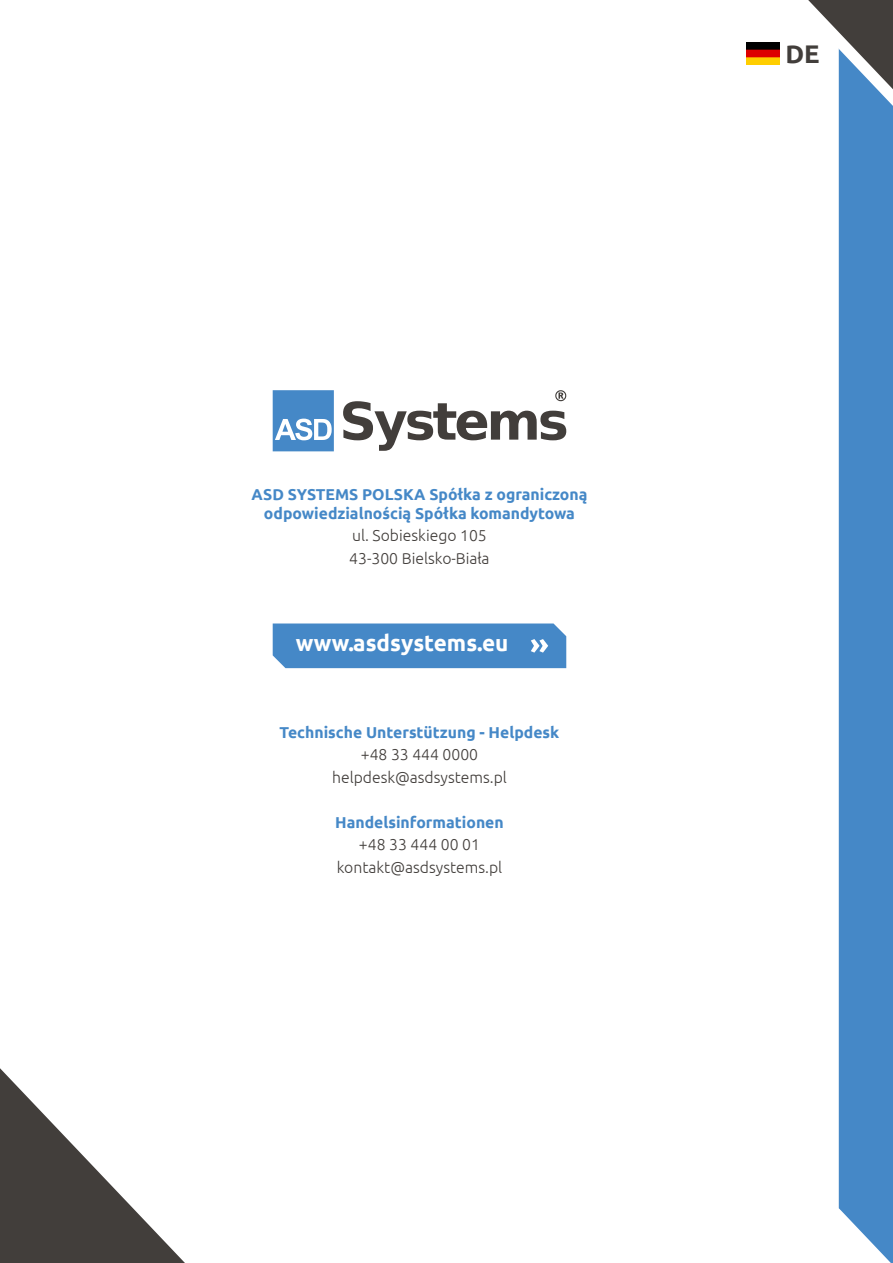
<style>
.page{position:relative;width:893px;height:1263px;background:#fff}
.page>*{position:absolute;margin:0;border:0;box-sizing:border-box;transform-origin:0 0}
.t1{font:700 25.5px "Ubuntu";color:#423e3b}
.t2{font:700 22.5px "Ubuntu";color:#fff}
.t3{font:700 15.75px/18.9px "Ubuntu";color:#4588c7;text-align:center}
.t4{font:300 15.75px/22.5px "Ubuntu";color:#423e3b;text-align:center}
</style>
<div class="page">
<div style="left:839px;top:119px;width:54px;height:1089px;background:#4588c7"></div>
<svg style="left:839px;top:1208px;width:54px;height:55px"></svg>
<svg style="left:808px;top:0;width:85px;height:119px"></svg>
<div style="left:273px;top:623px;width:293px;height:45px;background:#4588c7"></div>
<svg style="left:273px;top:390px;width:61px;height:61px"></svg>
<svg style="left:343px;top:390px;width:223px;height:61px"></svg>
<svg style="left:0;top:1068px;width:185px;height:195px"></svg>
<img style="left:746px;top:42px;width:33px;height:22px">
<p class="t3" style="left:252px;top:485px;width:337px">ASD SYSTEMS POLSKA Spółka z ograniczoną odpowiedzialnością Spółka komandytowa</p>
<p class="t4" style="left:349px;top:524px;width:142px;text-align:left">ul. Sobieskiego 105<br>43-300 Bielsko-Biała</p>
<h2 class="t2" style="left:296px;top:630px;width:214px">www.asdsystems.eu</h2>
<p class="t3" style="left:280px;top:722px;width:281px">Technische Unterstützung - Helpdesk</p>
<p class="t4" style="left:332px;top:743px;width:176px">+48 33 444 0000 helpdesk@asdsystems.pl</p>
<p class="t3" style="left:335px;top:812px;width:170px">Handelsinformationen</p>
<p class="t4" style="left:337px;top:833px;width:167px">+48 33 444 00 01 kontakt@asdsystems.pl</p>
<h1 class="t1" style="left:785px;top:39px;width:36px">DE</h1>
</div>
